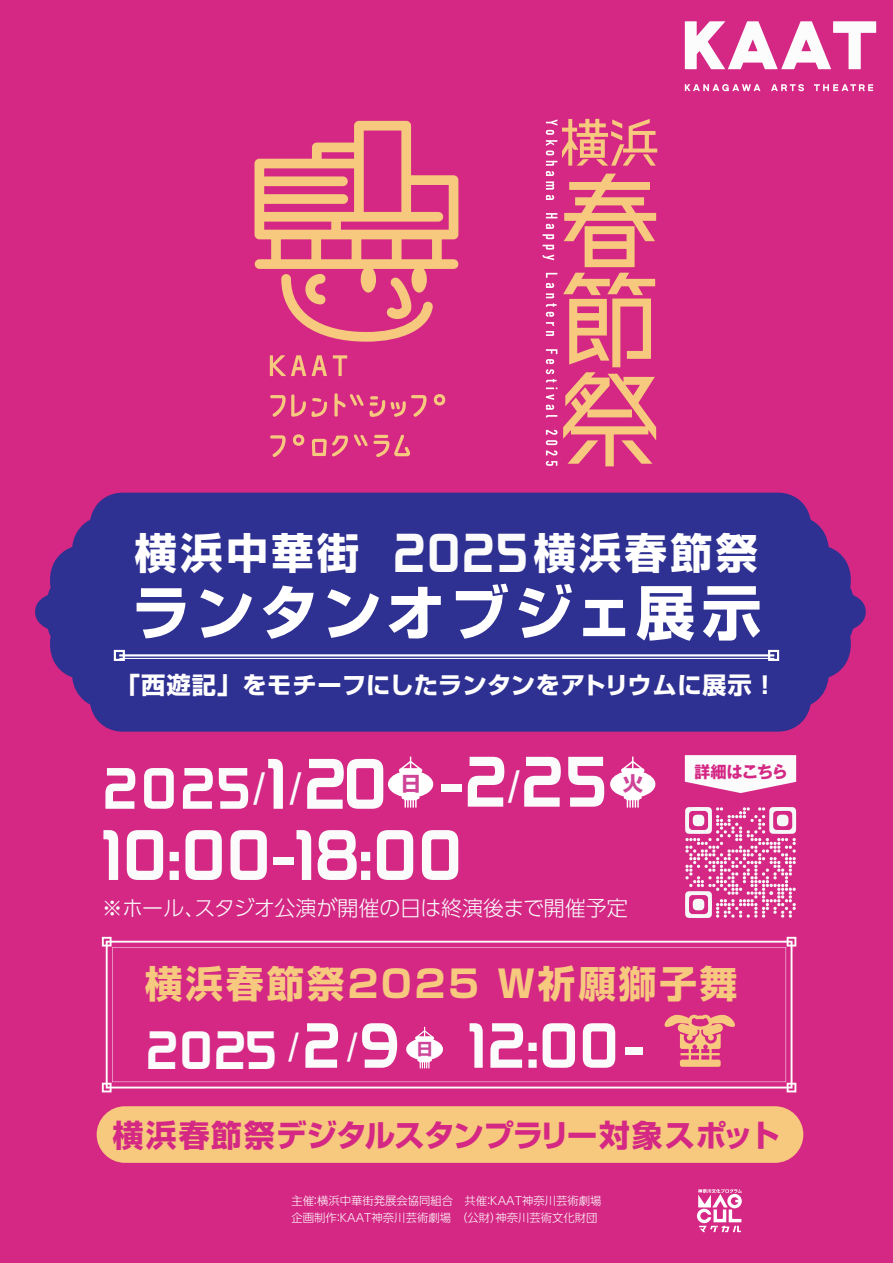
<style>
.page{position:relative;width:893px;height:1263px;background:#d42884}
.page>*{position:absolute;margin:0;border:0;box-sizing:border-box;transform-origin:0 0}
.t1{font:62.55px/73.3px "Domyouji";color:#fbfbfc}
.t2{font:700 59.25px "Shin Go Pro";letter-spacing:.075em;color:#fff}
.t3{font:55.8px "Domyouji";color:#fbfbfc}
.t4{font:700 42.15px "Shin Go Pro";letter-spacing:.08em;color:#fff}
.t5{font:700 37.5px "Shin Go Pro";letter-spacing:.08em;color:#f6c97e}
.t6{font:700 30.75px "Shin Go Pro";letter-spacing:-.02em;color:#d42884}
.t7{font:700 23.7px "Shin Go Pro";letter-spacing:.015em;color:#fff}
.t8{font:300 21px "UD Shin Go Pr 6 N";letter-spacing:-.01em;color:#fbfbfc}
.t9{font:700 19.8px "Shin Go Pro";color:#cd4498}
.t10{font:700 16.5px "Gothic MB101 Pro";letter-spacing:-.08em;color:#d42884}
.t11{font:700 16.05px "Shin Go Pro";color:#cd4498}
.t12{font:300 11.4px/16.2px "UD Shin Go Pr 6 N";color:#fff}
.s1{font-family:"Domyouji";font-weight:400;font-size:48px;color:#fbfbfc}
.s2{font-size:51.15px}
.s3{font-size:36.3px}
.s4{font-size:47.25px}
.s5{font-size:32.4px}
</style>
<div class="page">
<svg style="left:35px;top:493px;width:831px;height:239px;background:#3b2f90"></svg>
<svg style="left:685px;top:755px;width:111px;height:38px;background:#f5dbea"></svg>
<svg style="left:685px;top:21px;width:191px;height:48px"></svg>
<svg style="left:685px;top:84px;width:188px;height:7px"></svg>
<svg style="left:270px;top:355px;width:36px;height:21px"></svg>
<svg style="left:312px;top:355px;width:15px;height:21px"></svg>
<svg style="left:333px;top:355px;width:14px;height:21px"></svg>
<svg style="left:270px;top:394px;width:57px;height:23px"></svg>
<svg style="left:334px;top:393px;width:30px;height:24px"></svg>
<svg style="left:370px;top:395px;width:56px;height:22px"></svg>
<svg style="left:434px;top:394px;width:11px;height:12px"></svg>
<svg style="left:270px;top:435px;width:16px;height:22px"></svg>
<svg style="left:293px;top:434px;width:11px;height:12px"></svg>
<svg style="left:312px;top:436px;width:36px;height:20px"></svg>
<svg style="left:354px;top:434px;width:56px;height:23px"></svg>
<svg style="left:254px;top:121px;width:204px;height:221px"></svg>
<div style="left:97px;top:1106px;width:706px;height:57px;background:#f6c97e;border-radius:28px"></div>
<svg style="left:610px;top:757px;width:45px;height:51px"></svg>
<svg style="left:388px;top:757px;width:45px;height:51px"></svg>
<div style="left:114px;top:650px;width:11px;height:11px;border:2px solid #fff"></div>
<div style="left:768px;top:650px;width:11px;height:11px;border:2px solid #fff"></div>
<hr style="left:119px;top:658px;width:655px;height:1px;background:#fff">
<hr style="left:119px;top:654px;width:655px;height:3px;background:#fff">
<svg style="left:102px;top:937px;width:694px;height:155px"></svg>
<svg style="left:697px;top:1189px;width:45px;height:43px"></svg>
<svg style="left:546px;top:273px;width:11px;height:63px"></svg>
<svg style="left:546px;top:349px;width:11px;height:33px"></svg>
<svg style="left:546px;top:388px;width:11px;height:30px"></svg>
<svg style="left:546px;top:430px;width:11px;height:15px"></svg>
<svg style="left:546px;top:451px;width:11px;height:4px"></svg>
<svg style="left:546px;top:461px;width:11px;height:5px"></svg>
<svg style="left:563px;top:273px;width:93px;height:193px"></svg>
<svg style="left:543px;top:119px;width:114px;height:148px"></svg>
<svg style="left:685px;top:807px;width:111px;height:111px"></svg>
<h3 class="t4" style="left:135px;top:520px;width:624px">横浜中華街 <span class="s1">2025</span>横浜春節祭</h3>
<h2 class="t2" style="left:132px;top:566px;width:631px">ランタンオブジェ展示</h2>
<h3 class="t7" style="left:116px;top:667px;width:663px">「西遊記」をモチーフにしたランタンをアトリウムに展示！</h3>
<h1 class="t1" style="left:102px;top:744px;width:508px"><span class="s2">2025</span><span class="s3">/</span>1<span class="s3">/</span>20 -2<span class="s3">/</span>25<br>10:00-18:00</h1>
<h3 class="t9" style="left:401px;top:768px;width:22px">日</h3>
<h3 class="t9" style="left:623px;top:768px;width:22px">火</h3>
<h3 class="t8" style="left:102px;top:891px;width:527px">※ホール、スタジオ公演が開催の日は終演後まで開催予定</h3>
<h3 class="t10" style="left:694px;top:758px;width:95px">詳細はこちら</h3>
<h3 class="t5" style="left:145px;top:954px;width:594px">横浜春節祭2025 W祈願獅子舞</h3>
<h3 class="t3" style="left:145px;top:1011px;width:501px"><span class="s4">2025</span> <span class="s5">/</span>2 <span class="s5">/</span>9 12:00-</h3>
<h3 class="t11" style="left:416px;top:1036px;width:18px">日</h3>
<h3 class="t6" style="left:113px;top:1111px;width:669px">横浜春節祭デジタルスタンプラリー対象スポット</h3>
<p class="t12" style="left:291px;top:1193px;width:311px">主催：横浜中華街発展会協同組合　共催：KAAT神奈川芸術劇場企画制作：KAAT神奈川芸術劇場　（公財）神奈川芸術文化財団</p>
</div>
